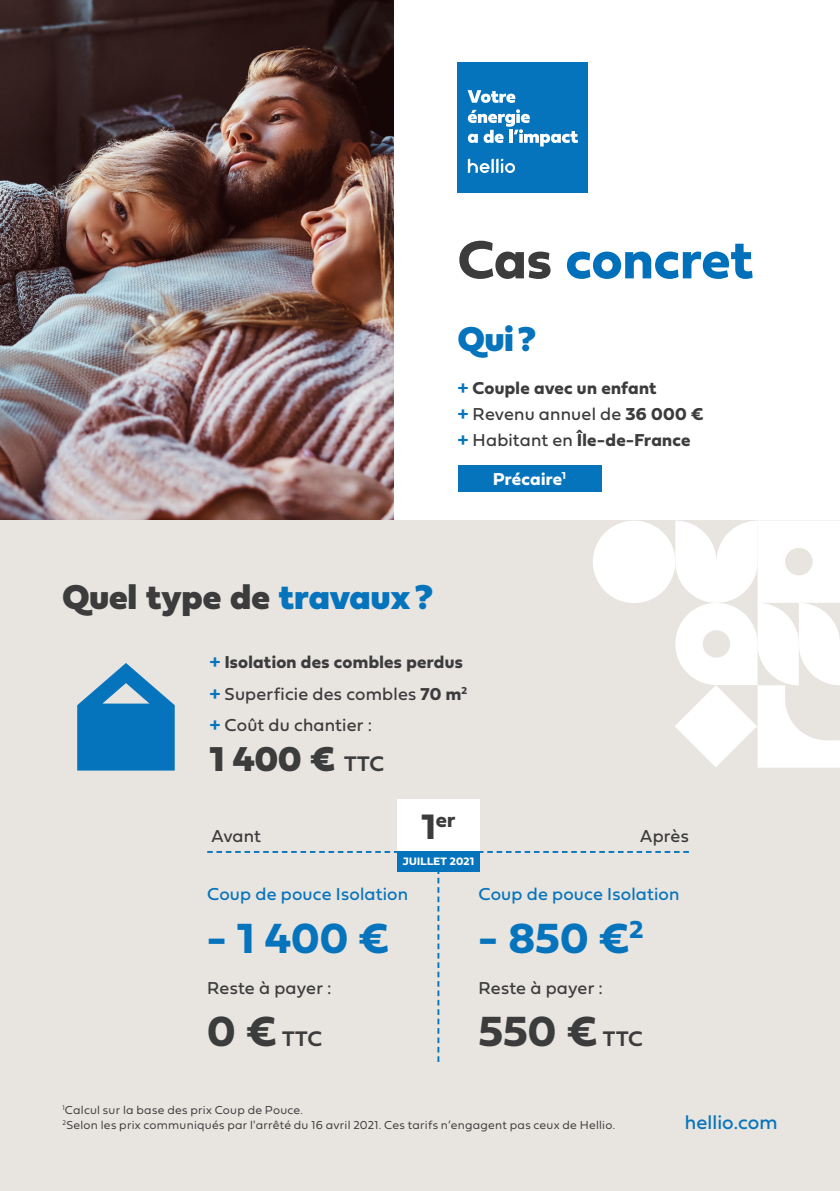
<style>
.page{position:relative;width:840px;height:1191px;background:#fff}
.page>*{position:absolute;margin:0;border:0;box-sizing:border-box;transform-origin:0 0}
.t1{font:56px "Fieldwork Geo Bold";color:#0070bb}
.t2{font:44px "Fieldwork Geo Bold";color:#0574bc}
.t3{font:44px "Fieldwork Geo Bold";color:#3c3c3d}
.t4{font:36px "Fieldwork Geo Black";color:#3c3c3d}
.t5{font:36px "Fieldwork Geo Black";color:#0574bc}
.t6{font:22px "Fieldwork Geo Demibold";color:#3c3c3d}
.t7{font:21.4px "Fieldwork Geo Bold";color:#3c3c3d}
.t8{font:20px "Fieldwork Geo Regular";letter-spacing:.005em;color:#0574bc}
.t9{font:18px "Fieldwork Geo Regular";letter-spacing:.01em;color:#3c3c3d}
.t10{font:18px "Fieldwork Geo Bold";letter-spacing:.015em;color:#3c3c3d}
.t11{font:18px "Fieldwork Geo Regular";letter-spacing:.01em;color:#0574bc}
.t12{font:18px "Fieldwork Geo Bold";letter-spacing:.01em;color:#fff}
.t13{font:12px "Fieldwork Geo Light";letter-spacing:.02em;color:#3c3c3d}
.t14{font:11.2px "Fieldwork Geo Bold";letter-spacing:.02em;color:#fff}
.s1{color:#3c3c3d}
.s2{font-family:"Fieldwork Geo Demibold";color:#0574bc}
.s3{font-family:"Fieldwork Geo Bold"}
.s4{font-family:"Fieldwork Geo Regular"}
.s5{color:#0574bc}
.s6{font-family:"Fieldwork Geo Demibold";font-size:22px}
.s7{font-size:36.8px}
.s8{font-family:"Fieldwork Geo Bold";font-size:44px}
</style>
<div class="page">
<img style="left:0;top:0;width:394px;height:520px">
<div style="left:0;top:520px;width:839px;height:671px;background:#e8e4e0"></div>
<div style="left:457px;top:63px;width:131px;height:130px;background:#0574bc"></div>
<svg style="left:467px;top:159px;width:47px;height:14px"></svg>
<svg style="left:467px;top:90px;width:48px;height:13px"></svg>
<svg style="left:467px;top:109px;width:110px;height:37px"></svg>
<div style="left:457px;top:465px;width:144px;height:27px;background:#0574bc"></div>
<svg style="left:674px;top:520px;width:165px;height:247px"></svg>
<div style="left:592px;top:520px;width:83px;height:83px;background:#fff;border-radius:41px"></div>
<svg style="left:77px;top:663px;width:98px;height:107px"></svg>
<svg style="left:207px;top:849px;width:481px;height:213px"></svg>
<div style="left:397px;top:799px;width:82px;height:72px;background:#fff"></div>
<div style="left:397px;top:851px;width:82px;height:20px;background:#0574bc"></div>
<p class="t1" style="left:457px;top:216px;width:297px"><span class="s1">Cas</span> concret</p>
<p class="t5" style="left:457px;top:307px;width:80px">Qui ?</p>
<p class="t10" style="left:457px;top:373px;width:200px"><span class="s2">+</span> Couple avec un enfant</p>
<p class="t9" style="left:457px;top:399px;width:247px"><span class="s2">+</span> Revenu annuel de <span class="s3">36 000 €</span></p>
<p class="t10" style="left:457px;top:426px;width:234px"><span class="s2">+</span> <span class="s4">Habitant en</span> Île-de-France</p>
<p class="t12" style="left:493px;top:465px;width:74px">Précaire<sup>1</sup></p>
<p class="t4" style="left:62px;top:564px;width:372px">Quel type de <span class="s5">travaux?</span></p>
<p class="t10" style="left:209px;top:648px;width:254px"><span class="s2">+</span> Isolation des combles perdus</p>
<p class="t9" style="left:209px;top:679px;width:259px"><span class="s2">+</span> Superficie des combles <span class="s3">70 m</span><sup>2</sup></p>
<p class="t9" style="left:209px;top:711px;width:164px"><span class="s2">+</span> Coût du chantier :</p>
<p class="t4" style="left:209px;top:726px;width:176px">1 400 € <span class="s6">TTC</span></p>
<p class="t7" style="left:421px;top:802px;width:36px"><span class="s7">1</span>er</p>
<p class="t14" style="left:402px;top:852px;width:73px">JUILLET 2021</p>
<p class="t9" style="left:211px;top:821px;width:51px">Avant</p>
<p class="t9" style="left:640px;top:821px;width:50px">Après</p>
<p class="t11" style="left:207px;top:880px;width:202px">Coup de pouce Isolation</p>
<p class="t2" style="left:207px;top:903px;width:183px">- 1 400 €</p>
<p class="t9" style="left:207px;top:973px;width:126px">Reste à payer :</p>
<p class="t6" style="left:207px;top:1021px;width:116px"><span class="s8">0 €</span> TTC</p>
<p class="t11" style="left:478px;top:880px;width:202px">Coup de pouce Isolation</p>
<p class="t2" style="left:478px;top:903px;width:166px">- 850 €<sup>2</sup></p>
<p class="t9" style="left:478px;top:973px;width:126px">Reste à payer :</p>
<p class="t3" style="left:478px;top:996px;width:166px">550 € <span class="s6">TTC</span></p>
<p class="t13" style="left:62px;top:1100px;width:242px"><sup>1</sup>Calcul sur la base des prix Coup de Pouce.</p>
<p class="t13" style="left:62px;top:1115px;width:554px"><sup>2</sup>Selon les prix communiqués par l'arrêté du 16 avril 2021. Ces tarifs n’engagent pas ceux de Hellio.</p>
<p class="t8" style="left:684px;top:1106px;width:94px">hellio.com</p>
</div>
